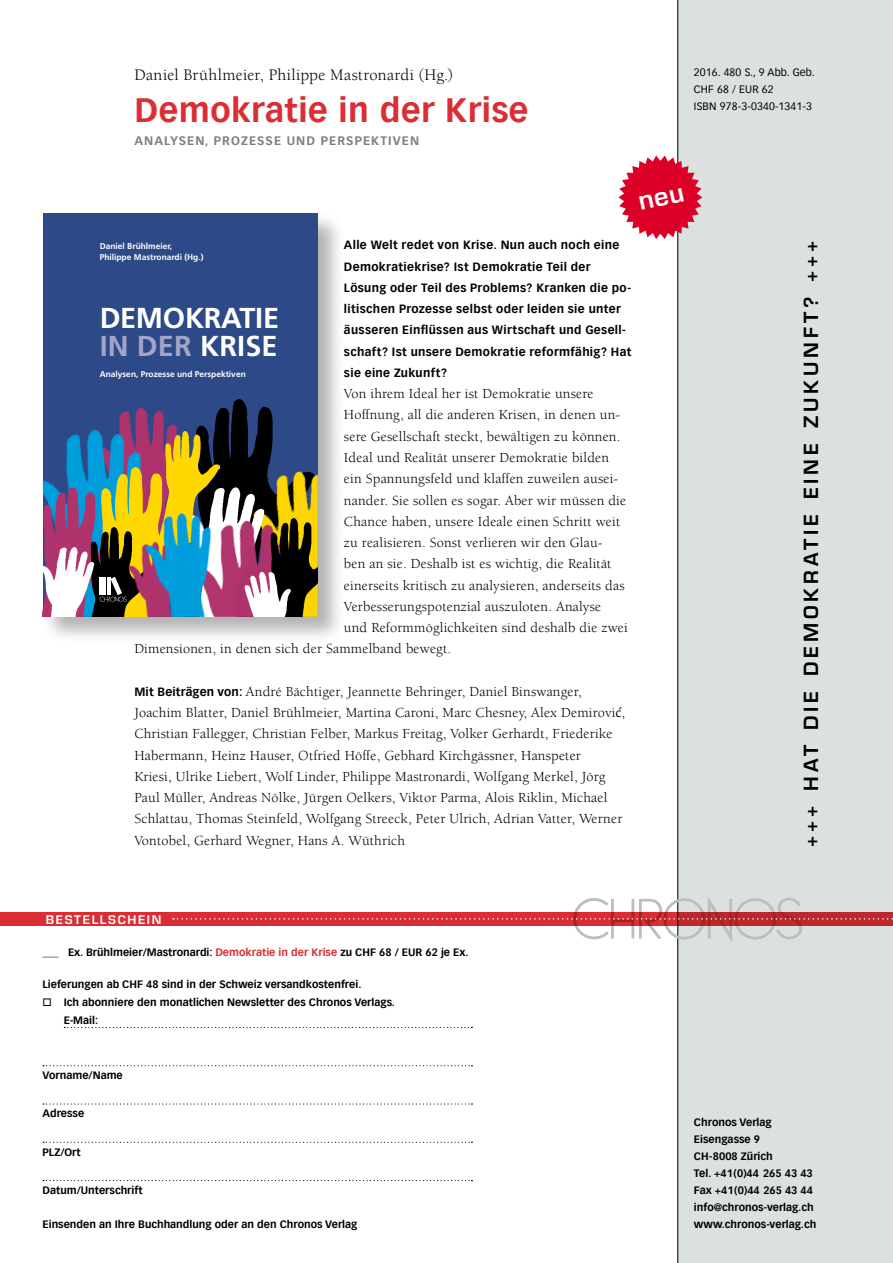
<style>
.page{position:relative;width:893px;height:1263px;background:#fff}
.page>*{position:absolute;margin:0;border:0;box-sizing:border-box;transform-origin:0 0}
.t1{font:700 33px "Vectora Com";letter-spacing:.015em;color:#da2e34}
.t2{font:700 28.8px/28.8px "Frutiger";letter-spacing:-.01em;color:#fff}
.t3{font:600 19.05px "Eurostile";letter-spacing:.21em;color:#000}
.t4{font:16.5px "Berkeley";letter-spacing:.02em;color:#000}
.t5{font:14.25px/21.3px "Berkeley";letter-spacing:.015em;color:#000}
.t6{font:700 12px "Vectora Com";letter-spacing:.09em;color:#817e7b}
.t7{font:700 11.7px/21.3px "Vectora Com";letter-spacing:.025em;color:#000}
.t8{font:600 11.7px "Eurostile";letter-spacing:.145em;color:#fff}
.t9{font:700 10.5px/17px "Vectora Com";color:#000}
.t10{font:10.5px/17px "Vectora Com";letter-spacing:.015em;color:#000}
.t11{font:700 8.4px/10.8px "Frutiger";color:#fff}
.s1{font-family:"Vectora Com";font-weight:700;font-size:11.7px}
.s2{font-family:"Collis";font-size:13.5px}
.s3{color:#a4a3c8}
.s4{color:#da2e34}
</style>
<div class="page">
<div style="left:677px;top:0;width:216px;height:1263px;background:#dbe1de"></div>
<hr style="left:677px;top:0;width:1px;height:1263px;background:#000">
<div style="left:41px;top:211px;width:304px;height:433px;background:#000;opacity:.3"></div>
<div style="left:43px;top:213px;width:275px;height:404px;background:#2d4987"></div>
<img style="left:214px;top:399px;width:59px;height:85px">
<img style="left:246px;top:463px;width:72px;height:55px">
<img style="left:120px;top:407px;width:88px;height:24px">
<img style="left:43px;top:415px;width:136px;height:73px">
<img style="left:43px;top:488px;width:45px;height:57px">
<img style="left:219px;top:484px;width:47px;height:23px">
<img style="left:88px;top:468px;width:70px;height:60px">
<img style="left:82px;top:528px;width:57px;height:89px">
<img style="left:158px;top:431px;width:61px;height:73px">
<img style="left:232px;top:507px;width:76px;height:110px">
<img style="left:124px;top:537px;width:15px;height:80px">
<img style="left:139px;top:504px;width:93px;height:113px">
<img style="left:261px;top:518px;width:57px;height:99px">
<svg style="left:100px;top:577px;width:27px;height:25px"></svg>
<img style="left:43px;top:545px;width:52px;height:72px">
<img style="left:243px;top:570px;width:48px;height:47px">
<div style="left:0;top:912px;width:893px;height:14px;background:#da2e34"></div>
<svg style="left:173px;top:897px;width:720px;height:45px"></svg>
<svg style="left:64px;top:1027px;width:408px;height:1px"></svg>
<svg style="left:43px;top:1065px;width:429px;height:1px"></svg>
<svg style="left:43px;top:1103px;width:429px;height:1px"></svg>
<svg style="left:43px;top:1142px;width:429px;height:1px"></svg>
<svg style="left:43px;top:1180px;width:429px;height:1px"></svg>
<svg style="left:618px;top:156px;width:84px;height:83px"></svg>
<p class="t4" style="left:134px;top:66px;width:320px">Daniel Brühlmeier, Philippe Mastronardi (Hg.)</p>
<h1 class="t1" style="left:134px;top:90px;width:395px">Demokratie in der Krise</h1>
<p class="t6" style="left:134px;top:133px;width:20px">Anal</p>
<p class="t6" style="left:170px;top:133px;width:136px">ysen, Prozesse und</p>
<p class="t6" style="left:321px;top:133px;width:43px">Perspektiven</p>
<p class="t7" style="left:344px;top:234px;width:289px">Alle Welt redet von Krise. Nun auch noch eine Demokratiekrise? Ist Demokratie Teil der Lösung oder Teil des Problems? Kranken die po&shy;litischen Prozesse selbst oder leiden sie unter äusseren Einflüssen aus Wirtschaft und Gesell&shy;schaft? Ist unsere Demokratie reformfähig? Hat sie eine Zukunft?</p>
<p class="t5" style="left:344px;top:383px;width:251px">Von ihrem Ideal her ist Demokratie unsere</p>
<p class="t5" style="left:344px;top:405px;width:278px">Hoffnung, all die anderen Krisen, in denen un-</p>
<p class="t5" style="left:344px;top:426px;width:278px">sere Gesellschaft steckt, bewältigen zu können.</p>
<p class="t5" style="left:344px;top:447px;width:267px">Ideal und Realität unserer Demokratie bilden</p>
<p class="t5" style="left:344px;top:468px;width:276px">ein Spannungsfeld und klaffen zuweilen ausei-</p>
<p class="t5" style="left:344px;top:490px;width:284px">nander. Sie sollen es sogar. Aber wir müssen die</p>
<p class="t5" style="left:344px;top:511px;width:278px">Chance haben, unsere Ideale einen Schritt weit</p>
<p class="t5" style="left:344px;top:532px;width:260px">zu realisieren. Sonst verlieren wir den Glau-</p>
<p class="t5" style="left:344px;top:553px;width:269px">ben an sie. Deshalb ist es wichtig, die Realität</p>
<p class="t5" style="left:344px;top:575px;width:282px">einerseits kritisch zu analysieren, anderseits das</p>
<p class="t5" style="left:344px;top:596px;width:259px">Verbesserungspotenzial auszuloten. Analyse</p>
<p class="t5" style="left:344px;top:617px;width:285px">und Reformmöglichkeiten sind deshalb die zwei</p>
<p class="t5" style="left:134px;top:638px;width:318px">Dimensionen, in denen sich der Sammelband bewegt.</p>
<p class="t5" style="left:134px;top:681px;width:492px"><span class="s1">Mit Beiträgen von:</span> André Bächtiger, Jeannette Behringer, Daniel Binswanger, Joachim Blatter, Daniel Brühlmeier, Martina Caroni, Marc Chesney, Alex Demirovi<span class="s2">c´</span>, Christian Fallegger, Christian Felber, Markus Freitag, Volker Gerhardt, Friederike Habermann, Heinz Hauser, Otfried Höffe, Gebhard Kirchgässner, Hanspeter<br>Kriesi, Ulrike Liebert, Wolf Linder, Philippe Mastronardi, Wolfgang Merkel, Jörg Paul Müller, Andreas Nölke, Jürgen Oelkers, Viktor Parma, Alois Riklin, Michael Schlattau, Thomas Steinfeld, Wolfgang Streeck, Peter Ulrich, Adrian Vatter, Werner Vontobel, Gerhard Wegner, Hans A. Wüthrich</p>
<p class="t11" style="left:100px;top:241px;width:105px">Daniel Brühlmeier,<br>Philippe Mastronardi (Hg.)</p>
<h2 class="t2" style="left:100px;top:303px;width:181px">DeMokratie <span class="s3">in Der</span> krise</h2>
<p class="t11" style="left:100px;top:368px;width:148px">analysen, Prozesse und Perspektiven</p>
<p class="t8" style="left:46px;top:912px;width:117px">BESTELLSCHEIN</p>
<p class="t9" style="left:43px;top:944px;width:428px">___ Ex. Brühlmeier/Mastronardi: <span class="s4">Demokratie in der Krise</span> zu CHF 68 / EUR 62 je Ex.</p>
<p class="t9" style="left:43px;top:975px;width:320px">Lieferungen ab CHF 48 sind in der Schweiz versandkostenfrei.</p>
<p class="t9" style="left:64px;top:993px;width:333px;line-height:18px;text-indent:-21px">□ Ich abonniere den monatlichen Newsletter des Chronos Verlags.<br>E-Mail:</p>
<p class="t9" style="left:43px;top:1067px;width:82px">Vorname/Name</p>
<p class="t9" style="left:43px;top:1105px;width:43px">Adresse</p>
<p class="t9" style="left:43px;top:1143px;width:40px">PLZ/Ort</p>
<p class="t9" style="left:43px;top:1182px;width:102px">Datum/Unterschrift</p>
<p class="t9" style="left:43px;top:1216px;width:316px">Einsenden an Ihre Buchhandlung oder an den Chronos Verlag</p>
<p class="t10" style="left:694px;top:64px;width:122px">2016. 480 S., 9 Abb. Geb.<br>CHF 68 / EUR 62<br>ISBN 978-3-0340-1341-3</p>
<h3 class="t3" style="left:799px;top:847px;width:607px;rotate:-90deg">+++ HAT DIE DEMOKRATIE EINE ZUKUNFT? +++</h3>
<p class="t9" style="left:694px;top:1113px;width:124px">Chronos Verlag<br>Eisengasse 9<br>CH-8008 Zürich<br>Tel. +41(0)44 265 43 43<br>Fax +41(0)44 265 43 44 info@chronos-verlag.ch www.chronos-verlag.ch</p>
</div>
